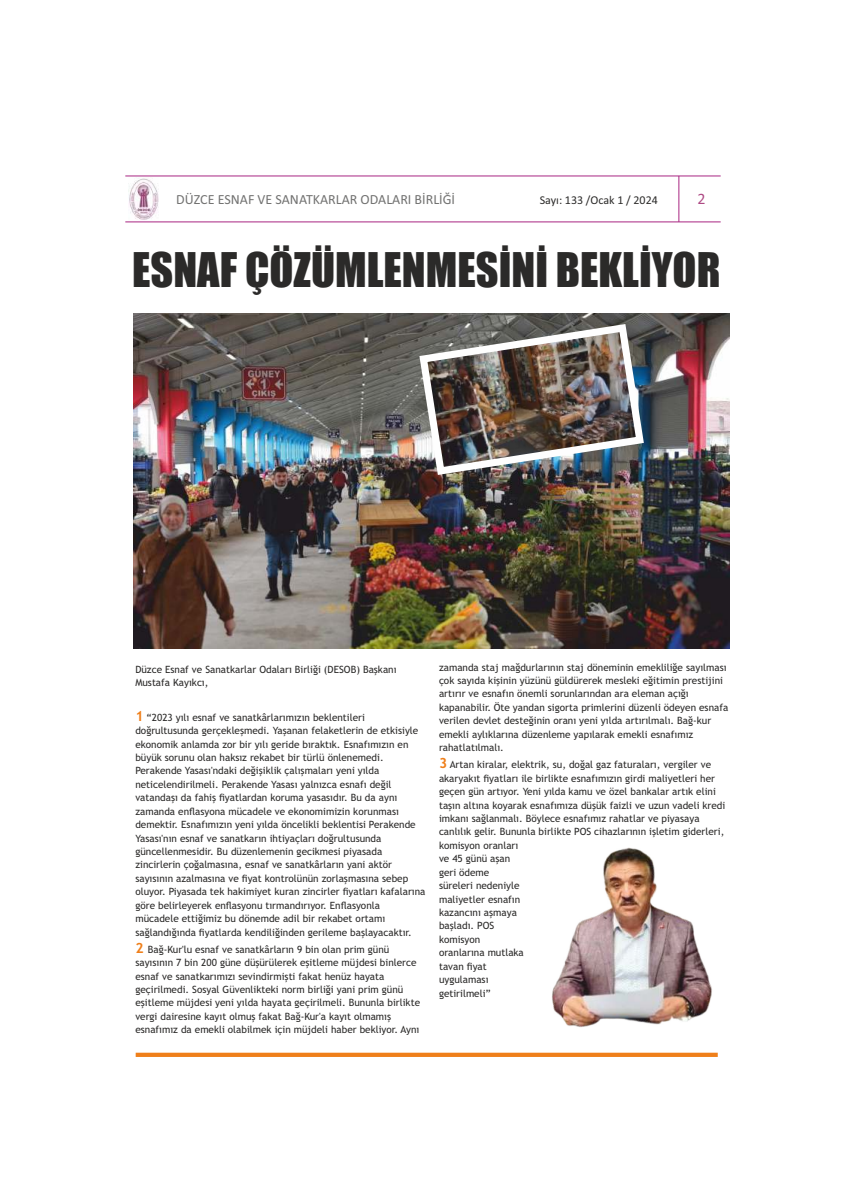
<style>
.page{position:relative;width:842px;height:1191px;background:#fff}
.page>*{position:absolute;margin:0;border:0;box-sizing:border-box;transform-origin:0 0}
.t1{font:44.1px "Impact";color:#2b2a29}
.t2{font:16px "Calibri";color:#ae4a84}
.t3{font:14px "Calibri";color:#727271}
.t4{font:12px "Calibri";color:#2b2a29}
.t5{font:10px/13.4px "Trebuchet MS";color:#2b2a29}
.s1{font-weight:700;font-size:14px;color:#ef7f1a}
</style>
<div class="page">
<hr style="left:125px;top:176px;width:596px;height:1px;background:#a82682">
<hr style="left:125px;top:222px;width:596px;height:1px;background:#a82682">
<hr style="left:679px;top:176px;width:1px;height:46px;background:#a82682">
<img style="left:128px;top:178px;width:31px;height:42px">
<div style="left:136px;top:1052px;width:582px;height:5px;background:#ef7f1a"></div>
<img style="left:133px;top:313px;width:596px;height:335px">
<img style="left:415px;top:320px;width:233px;height:159px">
<img style="left:552px;top:847px;width:160px;height:181px">
<h3 class="t3" style="left:176px;top:194px;width:280px">DÜZCE ESNAF VE SANATKARLAR ODALARI BİRLİĞİ</h3>
<p class="t4" style="left:540px;top:194px;width:120px">Sayı: 133 /Ocak 1 / 2024</p>
<h2 class="t2" style="left:697px;top:192px;width:10px">2</h2>
<h1 class="t1" style="left:132px;top:252px;width:590px">ESNAF ÇÖZÜMLENMESİNİ BEKLİYOR</h1>
<p class="t5" style="left:135px;top:663px;width:263px">Düzce Esnaf ve Sanatkarlar Odaları Birliği (DESOB) Başkanı<br>Mustafa Kayıkcı,</p>
<p class="t5" style="left:135px;top:711px;width:292px"><span class="s1">1</span> “2023 yılı esnaf ve sanatkârlarımızın beklentileri doğrultusunda gerçekleşmedi. Yaşanan felaketlerin de etkisiyle ekonomik anlamda zor bir yılı geride bıraktık. Esnafımızın en büyük sorunu olan haksız rekabet bir türlü önlenemedi.<br>Perakende Yasası'ndaki değişiklik çalışmaları yeni yılda neticelendirilmeli. Perakende Yasası yalnızca esnafı değil vatandaşı da fahiş fiyatlardan koruma yasasıdır. Bu da aynı zamanda enflasyona mücadele ve ekonomimizin korunması demektir. Esnafımızın yeni yılda öncelikli beklentisi Perakende Yasası'nın esnaf ve sanatkarın ihtiyaçları doğrultusunda güncellenmesidir. Bu düzenlemenin gecikmesi piyasada zincirlerin çoğalmasına, esnaf ve sanatkârların yani aktör sayısının azalmasına ve fiyat kontrolünün zorlaşmasına sebep oluyor. Piyasada tek hakimiyet kuran zincirler fiyatları kafalarına göre belirleyerek enflasyonu tırmandırıyor. Enflasyonla mücadele ettiğimiz bu dönemde adil bir rekabet ortamı sağlandığında fiyatlarda kendiliğinden gerileme başlayacaktır.</p>
<p class="t5" style="left:135px;top:943px;width:286px"><span class="s1">2</span> Bağ-Kur'lu esnaf ve sanatkârların 9 bin olan prim günü sayısının 7 bin 200 güne düşürülerek eşitleme müjdesi binlerce esnaf ve sanatkarımızı sevindirmişti fakat henüz hayata geçirilmedi. Sosyal Güvenlikteki norm birliği yani prim günü eşitleme müjdesi yeni yılda hayata geçirilmeli. Bununla birlikte vergi dairesine kayıt olmuş fakat Bağ-Kur'a kayıt olmamış esnafımız da emekli olabilmek için müjdeli haber bekliyor. Aynı</p>
<p class="t5" style="left:439px;top:661px;width:291px">zamanda staj mağdurlarının staj döneminin emekliliğe sayılması çok sayıda kişinin yüzünü güldürerek mesleki eğitimin prestijini artırır ve esnafın önemli sorunlarından ara eleman açığı kapanabilir. Öte yandan sigorta primlerini düzenli ödeyen esnafa verilen devlet desteğinin oranı yeni yılda artırılmalı. Bağ-kur emekli aylıklarına düzenleme yapılarak emekli esnafımız rahatlatılmalı.</p>
<p class="t5" style="left:439px;top:759px;width:288px"><span class="s1">3</span> Artan kiralar, elektrik, su, doğal gaz faturaları, vergiler ve akaryakıt fiyatları ile birlikte esnafımızın girdi maliyetleri her geçen gün artıyor. Yeni yılda kamu ve özel bankalar artık elini taşın altına koyarak esnafımıza düşük faizli ve uzun vadeli kredi imkanı sağlanmalı. Böylece esnafımız rahatlar ve piyasaya canlılık gelir. Bununla birlikte POS cihazlarının işletim giderleri, komisyon oranları<br>ve 45 günü aşan<br>geri ödeme<br>süreleri nedeniyle<br>maliyetler esnafın<br>kazancını aşmaya<br>başladı. POS<br>komisyon<br>oranlarına mutlaka<br>tavan fiyat<br>uygulaması<br>getirilmeli”</p>
</div>
